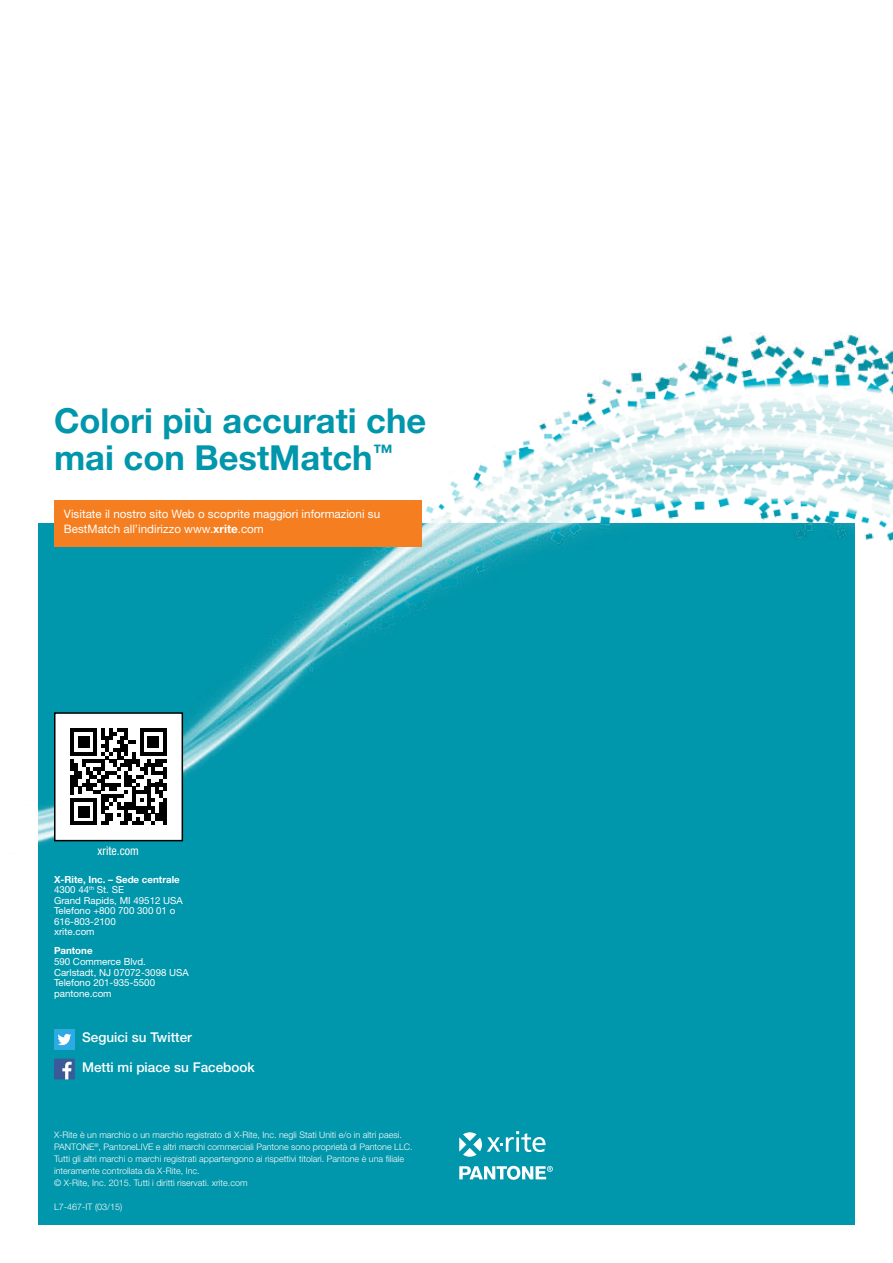
<style>
.page{position:relative;width:893px;height:1263px;background:#fff}
.page>*{position:absolute;margin:0;border:0;box-sizing:border-box;transform-origin:0 0}
.t1{font:700 34.5px/37.5px "Helvetica Neue LT Std";color:#0096ab}
.t2{font:500 13.5px "Helvetica Neue LT Std";color:#fff}
.t3{font:condensed 12px "Helvetica Neue LT Std";color:#fff}
.t4{font:11.7px/15.5px "Helvetica Neue LT Std";color:#fff}
.t5{font:9.75px/10.5px "Helvetica Neue LT Std";color:#fff}
.t6{font:700 9.75px "Helvetica Neue LT Std";color:#fff}
.t7{font:300 9px/12px "Helvetica Neue LT Std";color:#fff}
.s1{font-weight:700}
</style>
<div class="page">
<div style="left:38px;top:523px;width:817px;height:702px;background:#0096ab"></div>
<img style="left:38px;top:332px;width:855px;height:513px">
<svg style="left:459px;top:1166px;width:94px;height:14px"></svg>
<svg style="left:459px;top:1131px;width:86px;height:26px"></svg>
<div style="left:54px;top:1058px;width:21px;height:21px;background:#3c5a99"></div>
<svg style="left:62px;top:1062px;width:10px;height:17px"></svg>
<div style="left:54px;top:1029px;width:21px;height:21px;background:#2caae1"></div>
<svg style="left:58px;top:1034px;width:13px;height:11px"></svg>
<div style="left:54px;top:500px;width:368px;height:46px;background:#f57e20"></div>
<div style="left:55px;top:713px;width:127px;height:128px;background:#fff"></div>
<svg style="left:70px;top:728px;width:97px;height:97px"></svg>
<div style="left:54px;top:712px;width:129px;height:129px;border:2px solid #000"></div>
<h1 class="t1" style="left:54px;top:401px;width:374px">Colori più accurati che mai con BestMatch<sup>™</sup></h1>
<p class="t4" style="left:64px;top:506px;width:318px">Visitate il nostro sito Web o scoprite maggiori informazioni su<br>BestMatch all’indirizzo www.<span class="s1">xrite</span>.com</p>
<h3 class="t3" style="left:98px;top:844px;width:43px">xrite.com</h3>
<p class="t5" style="left:54px;top:874px;width:130px"><span class="s1">X-Rite, Inc. – Sede centrale<br></span>4300 44<sup>th</sup> St. SE<br>Grand Rapids, MI 49512 USA<br>Telefono +800 700 300 01 o<br>616-803-2100<br>xrite.com</p>
<p class="t6" style="left:54px;top:945px;width:40px">Pantone</p>
<p class="t5" style="left:54px;top:956px;width:136px">590 Commerce Blvd.<br>Carlstadt, NJ 07072-3098 USA<br>Telefono 201-935-5500 pantone.com</p>
<h2 class="t2" style="left:82px;top:1029px;width:111px">Seguici su Twitter</h2>
<h2 class="t2" style="left:82px;top:1059px;width:174px">Metti mi piace su Facebook</h2>
<p class="t7" style="left:54px;top:1128px;width:360px">X-Rite è un marchio o un marchio registrato di X-Rite, Inc. negli Stati Uniti e/o in altri paesi.<br>PANTONE<sup>®</sup>, PantoneLIVE e altri marchi commerciali Pantone sono proprietà di Pantone LLC.<br>Tutti gli altri marchi o marchi registrati appartengono ai rispettivi titolari. Pantone è una filiale interamente controllata da X-Rite, Inc.<br>© X-Rite, Inc. 2015. Tutti i diritti riservati. xrite.com</p>
<p class="t7" style="left:54px;top:1200px;width:70px">L7-467-IT (03/15)</p>
</div>
